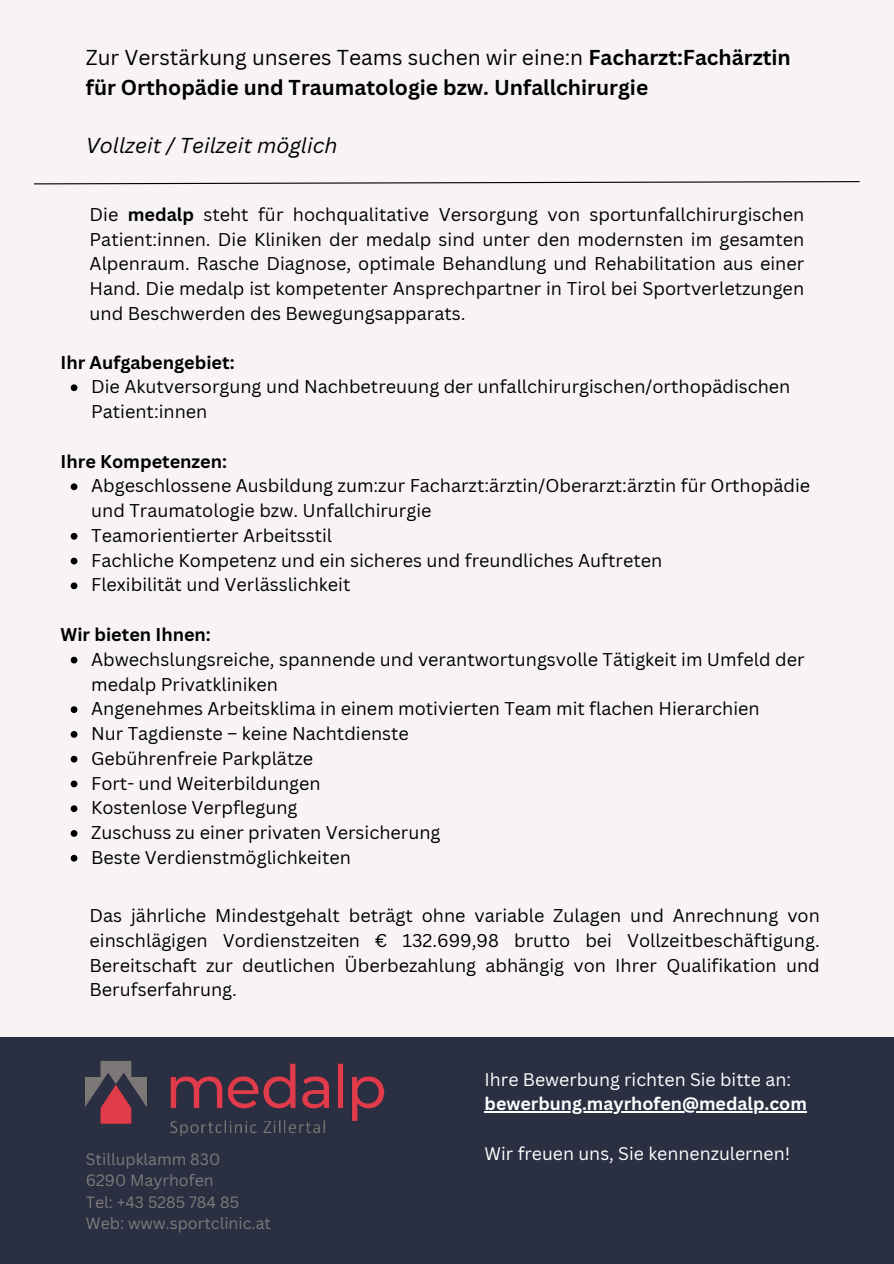
<style>
.page{position:relative;width:894px;height:1264px;background:#fff}
.page>*{position:absolute;margin:0;border:0;box-sizing:border-box;transform-origin:0 0}
.t1{font:700 21px/29.2px "Canva Sans";color:#000}
.t2{font:italic 21px "Canva Sans";color:#000}
.t3{font:18px/24.8px "Canva Sans";color:#000}
.t4{font:700 18px "Canva Sans";color:#000}
.t5{font:17.7px "Canva Sans";color:#fff}
.t6{font:700 17.7px "Canva Sans";color:#fff}
.t7{font:15.9px "Canva Sans";color:#7f7b7a}
.s1{font-weight:400}
.s2{font-weight:700}
</style>
<div class="page">
<div style="left:0;top:0;width:893px;height:1263px;background:#f8f4f4"></div>
<svg style="left:34px;top:181px;width:826px;height:4px"></svg>
<svg style="left:71px;top:384px;width:6px;height:7px"></svg>
<svg style="left:71px;top:483px;width:6px;height:7px"></svg>
<svg style="left:71px;top:533px;width:6px;height:6px"></svg>
<svg style="left:71px;top:557px;width:6px;height:7px"></svg>
<svg style="left:71px;top:582px;width:6px;height:7px"></svg>
<svg style="left:71px;top:656px;width:6px;height:7px"></svg>
<svg style="left:71px;top:706px;width:6px;height:7px"></svg>
<svg style="left:71px;top:731px;width:6px;height:6px"></svg>
<svg style="left:71px;top:755px;width:6px;height:7px"></svg>
<svg style="left:71px;top:780px;width:6px;height:7px"></svg>
<svg style="left:71px;top:805px;width:6px;height:7px"></svg>
<svg style="left:71px;top:830px;width:6px;height:6px"></svg>
<svg style="left:71px;top:854px;width:6px;height:7px"></svg>
<div style="left:0;top:1037px;width:893px;height:226px;background:#2a2f42"></div>
<img style="left:86px;top:1061px;width:299px;height:75px">
<hr style="left:484px;top:1111px;width:322px;height:1px;background:#fff">
<p class="t1" style="left:86px;top:43px;width:706px"><span class="s1">Zur Verstärkung unseres Teams suchen wir eine:n</span> Facharzt:Fachärztin für Orthopädie und Traumatologie bzw. Unfallchirurgie</p>
<p class="t2" style="left:86px;top:131px;width:253px">Vollzeit / Teilzeit möglich</p>
<h3 class="t3" style="left:90px;top:201px;width:716px;text-align:justify">Die <span class="s2">medalp</span> steht für hochqualitative Versorgung von sportunfallchirurgischen Patient:innen. Die Kliniken der medalp sind unter den modernsten im gesamten Alpenraum. Rasche Diagnose, optimale Behandlung und Rehabilitation aus einer Hand. Die medalp ist kompetenter Ansprechpartner in Tirol bei Sportverletzungen und Beschwerden des Bewegungsapparats.</h3>
<h1 class="t4" style="left:61px;top:349px;width:175px">Ihr Aufgabengebiet:</h1>
<h1 class="t3" style="left:91px;top:374px;width:700px">Die Akutversorgung und Nachbetreuung der unfallchirurgischen/orthopädischen<br>Patient:innen</h1>
<h3 class="t4" style="left:61px;top:448px;width:168px">Ihre Kompetenzen:</h3>
<h2 class="t3" style="left:91px;top:473px;width:720px">Abgeschlossene Ausbildung zum:zur Facharzt:ärztin/Oberarzt:ärztin für Orthopädie und Traumatologie bzw. Unfallchirurgie</h2>
<p class="t3" style="left:91px;top:522px;width:242px">Teamorientierter Arbeitsstil</p>
<h2 class="t3" style="left:91px;top:547px;width:572px">Fachliche Kompetenz und ein sicheres und freundliches Auftreten</h2>
<p class="t3" style="left:91px;top:572px;width:261px">Flexibilität und Verlässlichkeit</p>
<p class="t4" style="left:61px;top:621px;width:152px">Wir bieten Ihnen:</p>
<p class="t3" style="left:91px;top:646px;width:714px">Abwechslungsreiche, spannende und verantwortungsvolle Tätigkeit im Umfeld der medalp Privatkliniken</p>
<p class="t3" style="left:91px;top:696px;width:670px">Angenehmes Arbeitsklima in einem motivierten Team mit flachen Hierarchien</p>
<h2 class="t3" style="left:91px;top:720px;width:319px">Nur Tagdienste – keine Nachtdienste</h2>
<p class="t3" style="left:91px;top:745px;width:223px">Gebührenfreie Parkplätze</p>
<p class="t3" style="left:91px;top:770px;width:231px">Fort- und Weiterbildungen</p>
<p class="t3" style="left:91px;top:795px;width:208px">Kostenlose Verpflegung</p>
<p class="t3" style="left:91px;top:819px;width:351px">Zuschuss zu einer privaten Versicherung</p>
<p class="t3" style="left:91px;top:844px;width:261px">Beste Verdienstmöglichkeiten</p>
<h3 class="t3" style="left:90px;top:902px;width:731px;text-align:justify">Das jährliche Mindestgehalt beträgt ohne variable Zulagen und Anrechnung von einschlägigen Vordienstzeiten € 132.699,98 brutto bei Vollzeitbeschäftigung.<br>Bereitschaft zur deutlichen Überbezahlung abhängig von Ihrer Qualifikation und Berufserfahrung.</h3>
<p class="t7" style="left:86px;top:1147px;width:136px">Stillupklamm 830</p>
<p class="t7" style="left:86px;top:1169px;width:129px">6290 Mayrhofen</p>
<p class="t7" style="left:86px;top:1190px;width:155px">Tel: +43 5285 784 85</p>
<h3 class="t7" style="left:86px;top:1211px;width:187px">Web: www.sportclinic.at</h3>
<p class="t5" style="left:484px;top:1066px;width:308px">Ihre Bewerbung richten Sie bitte an:</p>
<p class="t6" style="left:484px;top:1091px;width:323px">bewerbung.mayrhofen@medalp.com</p>
<p class="t5" style="left:484px;top:1140px;width:307px">Wir freuen uns, Sie kennenzulernen!</p>
</div>
